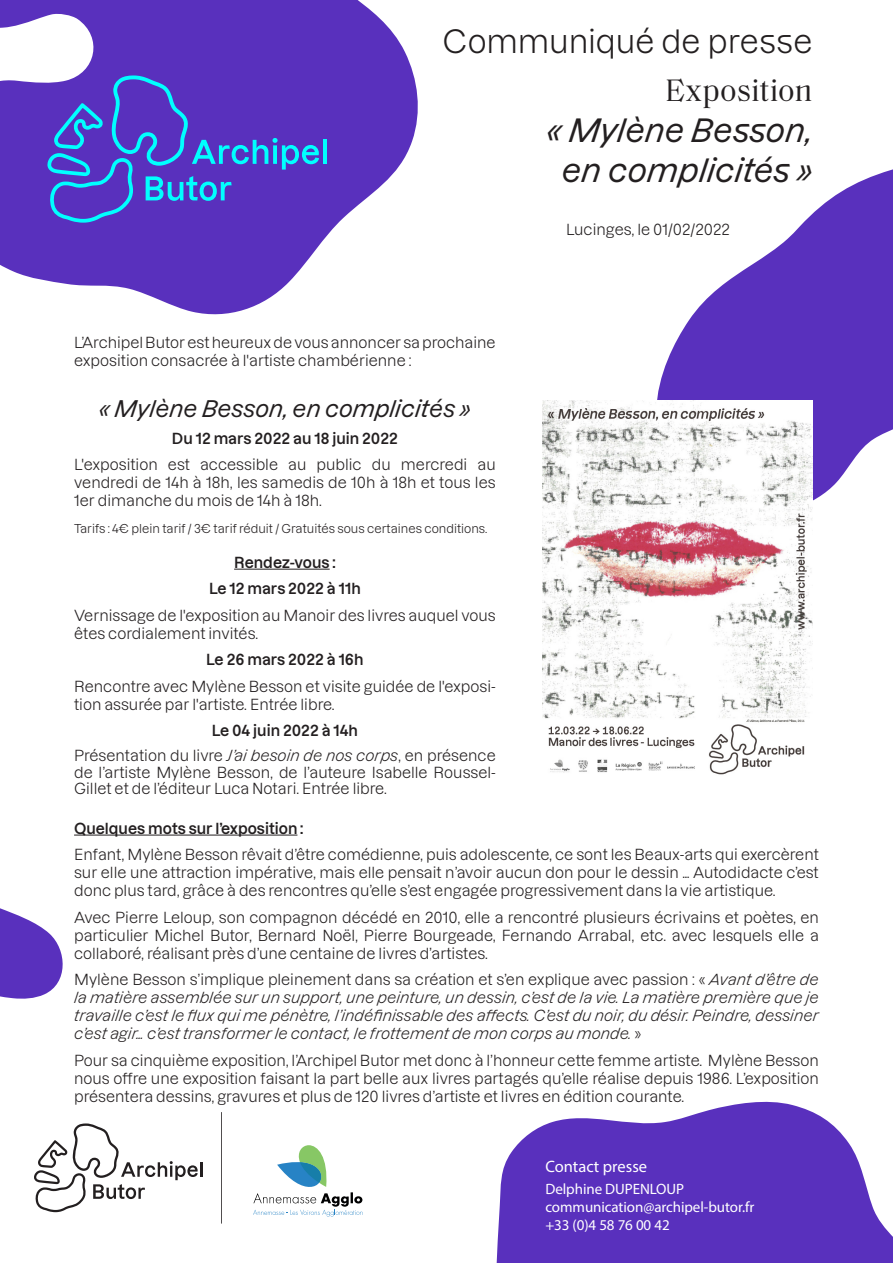
<style>
.page{position:relative;width:893px;height:1263px;background:#fff}
.page>*{position:absolute;margin:0;border:0;box-sizing:border-box;transform-origin:0 0}
.GRANDES_INFORMATION{font:italic 500 31.5px/40.5px "Dazzed";color:#231f20;text-align:right}
.GRANDES_INFORMATION-2{font:31.5px "Dazzed";letter-spacing:-.005em;color:#231f20}
.t1{font:italic 500 22.5px "Dazzed";color:#231f20}
.t2{font:16.5px "Myriad Pro";color:#fff}
.t3{font:15px/18px "Dazzed";color:#231f20;text-align:justify}
.t4{font:italic 15px/18px "Dazzed";color:#231f20;text-align:justify}
.t5{font:600 15px "Dazzed";color:#231f20}
.t6{font:15px/18px "Myriad Pro";letter-spacing:-.005em;color:#fff}
.t7{font:12px "Dazzed";color:#231f20}
.s1{font-family:"Saol Text";font-weight:400;font-style:normal}
.s2{font-style:italic}
.s3{font-style:normal}
</style>
<div class="page">
<hr style="left:234px;top:569px;width:96px;height:1px;background:#231f20">
<hr style="left:74px;top:835px;width:223px;height:1px;background:#231f20">
<hr style="left:221px;top:1112px;width:1px;height:112px;background:#231f20">
<svg style="left:253px;top:1145px;width:110px;height:72px"></svg>
<svg style="left:34px;top:1123px;width:168px;height:89px"></svg>
<svg style="left:0;top:0;width:418px;height:315px;fill:#5930bd"></svg>
<hr style="left:323px;top:140px;width:4px;height:24px;background:#0ff">
<svg style="left:47px;top:75px;width:272px;height:148px;background:#4e4ac5"></svg>
<svg style="left:496px;top:1101px;width:397px;height:162px;fill:#5930bd"></svg>
<svg style="left:0;top:908px;width:63px;height:91px"></svg>
<svg style="left:657px;top:169px;width:236px;height:332px;fill:#5930bd"></svg>
<img style="left:542px;top:401px;width:270px;height:374px">
<p class="GRANDES_INFORMATION-2" style="left:442px;top:16px;width:372px">Communiqué de presse</p>
<p class="GRANDES_INFORMATION" style="left:547px;top:66px;width:267px"><span class="s1">Exposition<br></span>« Mylène Besson,</p>
<p class="GRANDES_INFORMATION" style="left:562px;top:147px;width:252px">en complicités »</p>
<p class="t3" style="left:566px;top:218px;width:165px">Lucinges, le 01/02/2022</p>
<p class="t3" style="left:74px;top:331px;width:423px">L’Archipel Butor est heureux de vous annoncer sa prochaine exposition consacrée à l'artiste chambérienne :</p>
<p class="t1" style="left:99px;top:390px;width:373px">« Mylène Besson, en complicités »</p>
<p class="t5" style="left:172px;top:426px;width:228px">Du 12 mars 2022 au 18 juin 2022</p>
<p class="t3" style="left:74px;top:454px;width:423px">L'exposition est accessible au public du mercredi au vendredi de 14h à 18h, les samedis de 10h à 18h et tous les 1er dimanche du mois de 14h à 18h.</p>
<p class="t7" style="left:74px;top:518px;width:415px">Tarifs : 4€ plein tarif / 3€ tarif réduit / Gratuités sous certaines conditions.</p>
<p class="t5" style="left:234px;top:550px;width:103px">Rendez-vous :</p>
<p class="t5" style="left:209px;top:576px;width:153px">Le 12 mars 2022 à 11h</p>
<p class="t3" style="left:74px;top:604px;width:423px">Vernissage de l'exposition au Manoir des livres auquel vous êtes cordialement invités.</p>
<p class="t5" style="left:206px;top:647px;width:159px">Le 26 mars 2022 à 16h</p>
<p class="t3" style="left:74px;top:675px;width:423px">Rencontre avec Mylène Besson et visite guidée de l'exposi&shy;tion assurée par l'artiste. Entrée libre.</p>
<p class="t5" style="left:212px;top:718px;width:148px">Le 04 juin 2022 à 14h</p>
<p class="t3" style="left:74px;top:745px;width:423px;line-height:16.5px">Présentation du livre <span class="s2">J’ai besoin de nos corps</span>, en présence de l’artiste Mylène Besson, de l’auteure Isabelle Roussel-Gillet et de l’éditeur Luca Notari. Entrée libre.</p>
<p class="t5" style="left:74px;top:816px;width:231px">Quelques mots sur l’exposition :</p>
<p class="t3" style="left:74px;top:844px;width:746px">Enfant, Mylène Besson rêvait d’être comédienne, puis adolescente, ce sont les Beaux-arts qui exercèrent sur elle une attraction impérative, mais elle pensait n’avoir aucun don pour le dessin … Autodidacte c’est donc plus tard, grâce à des rencontres qu’elle s’est engagée progressivement dans la vie artistique.</p>
<p class="t3" style="left:74px;top:906px;width:746px">Avec Pierre Leloup, son compagnon décédé en 2010, elle a rencontré plusieurs écrivains et poètes, en particulier Michel Butor, Bernard Noël, Pierre Bourgeade, Fernando Arrabal, etc. avec lesquels elle a collaboré, réalisant près d’une centaine de livres d’artistes.</p>
<p class="t4" style="left:74px;top:969px;width:746px"><span class="s3">Mylène Besson s’implique pleinement dans sa création et s’en explique avec passion : «</span> Avant d’être de la matière assemblée sur un support, une peinture, un dessin, c’est de la vie. La matière première que je travaille c’est le flux qui me pénètre, l’indéfinissable des affects. C’est du noir, du désir. Peindre, dessiner c’est agir… c’est transformer le contact, le frottement de mon corps au monde. <span class="s3">»</span></p>
<p class="t3" style="left:74px;top:1049px;width:746px">Pour sa cinquième exposition, l’Archipel Butor met donc à l’honneur cette femme artiste. Mylène Besson nous offre une exposition faisant la part belle aux livres partagés qu’elle réalise depuis 1986. L’exposition présentera dessins, gravures et plus de 120 livres d’artiste et livres en édition courante.</p>
<p class="t2" style="left:545px;top:1156px;width:103px">Contact presse</p>
<p class="t6" style="left:545px;top:1180px;width:210px">Delphine DUPENLOUP communication@archipel-butor.fr +33 (0)4 58 76 00 42</p>
</div>
